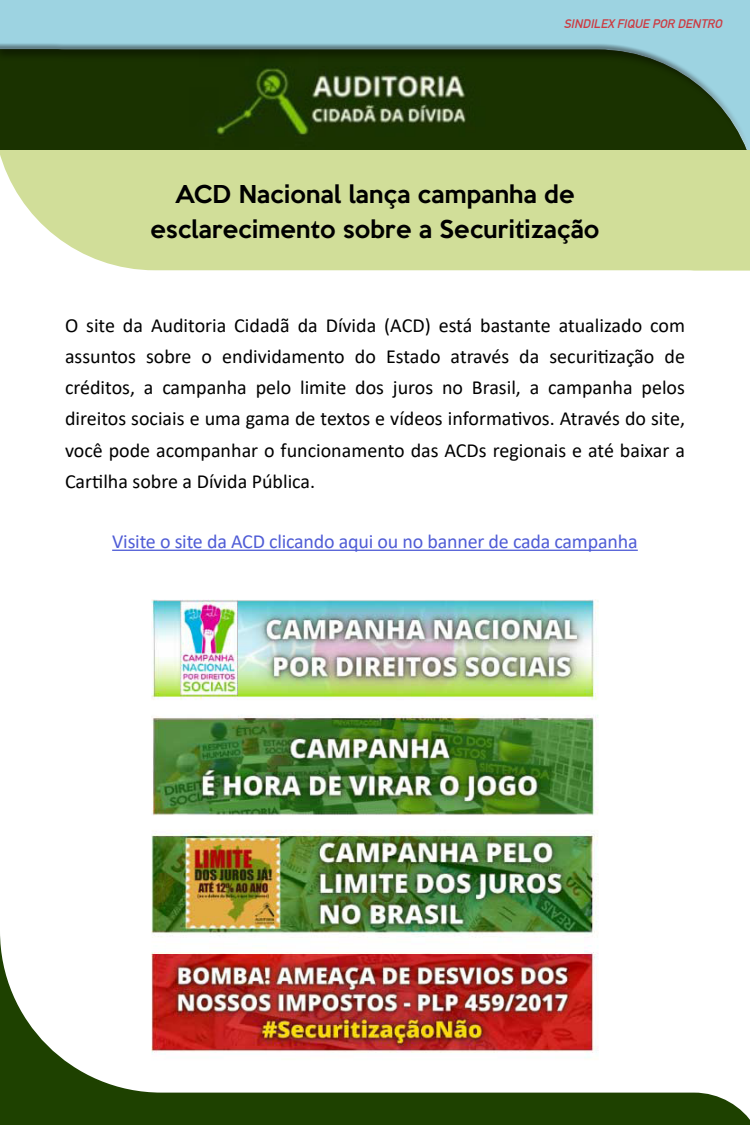
<style>
.page{position:relative;width:750px;height:1125px;background:#fff}
.page>*{position:absolute;margin:0;border:0;box-sizing:border-box;transform-origin:0 0}
.t1{font:500 22.5px/35px "Keep Calm";letter-spacing:.01em;color:#000;text-align:center}
.t2{font:20px/31.2px "Calibri";color:#000;text-align:justify}
.t3{font:20px "Calibri";letter-spacing:-.01em;color:#4f5cd6}
.t4{font:italic 700 12.12px "DIN Alternate";color:#cc3b42}
</style>
<div class="page">
<div style="left:0;top:0;width:750px;height:201px;background:#000;opacity:.4"></div>
<div style="left:0;top:150px;width:750px;height:121px;background:#d1de99"></div>
<hr style="left:112px;top:550px;width:526px;height:1px;background:#4f5cd6">
<img style="left:151px;top:599px;width:447px;height:332px">
<img style="left:0;top:931px;width:750px;height:194px">
<p class="t4" style="left:564px;top:15px;width:163px">SINDILEX FIQUE POR DENTRO</p>
<p class="t1" style="left:151px;top:175px;width:450px">ACD Nacional lança campanha de esclarecimento sobre a Securitização</p>
<p class="t2" style="left:65px;top:309px;width:622px">O site da Auditoria Cidadã da Dívida (ACD) está bastante atualizado com assuntos sobre o endividamento do Estado através da securitização de créditos, a campanha pelo limite dos juros no Brasil, a campanha pelos direitos sociais e uma gama de textos e vídeos informativos. Através do site, você pode acompanhar o funcionamento das ACDs regionais e até baixar a Cartilha sobre a Dívida Pública.</p>
<p class="t3" style="left:112px;top:527px;width:527px">Visite o site da ACD clicando aqui ou no banner de cada campanha</p>
</div>
